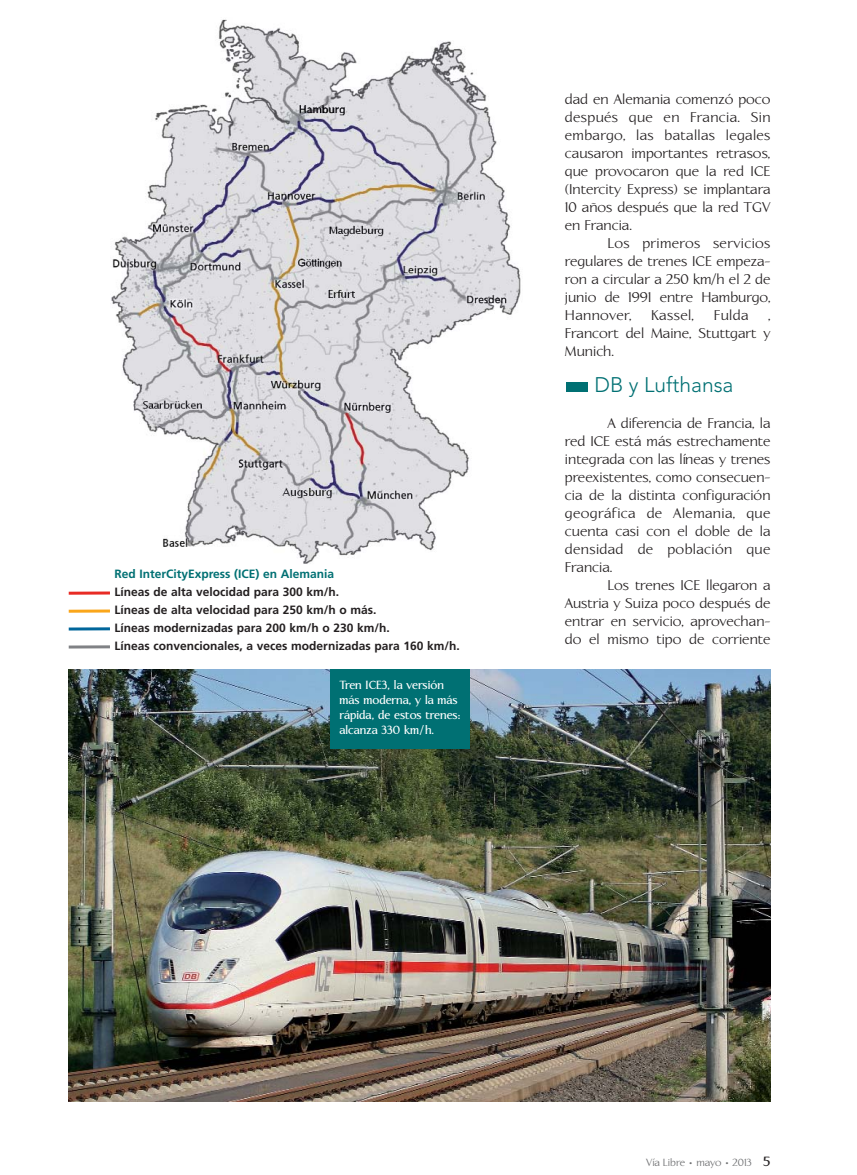
<style>
.page{position:relative;width:857px;height:1175px;background:#fff}
.page>*{position:absolute;margin:0;border:0;box-sizing:border-box;transform-origin:0 0}
.t1{font:300 21px "Avenir LT";color:#007073}
.t2{font:14.25px/18px "Linotype Aperto";color:#231f20;text-align:justify}
.t3{font:14.25px "Linotype Aperto";letter-spacing:.025em;color:#231f20}
.t4{font:700 12px/18.1px "Frutiger LT";color:#231f20}
.t5{font:700 12px/15px "Linotype Aperto";color:#fff;scale:.9 1}
.t6{font:10.5px "Linotype Aperto";color:#6d6e70}
.s1{color:#007073}
.s2{font-weight:700;font-size:13.5px;color:#231f20}
</style>
<div class="page">
<div style="left:566px;top:382px;width:21px;height:10px;background:#007073"></div>
<img style="left:111px;top:19px;width:410px;height:545px">
<img style="left:69px;top:669px;width:701px;height:432px">
<hr style="left:69px;top:591px;width:41px;height:3px;background:#e82b25">
<hr style="left:69px;top:609px;width:41px;height:3px;background:#faa61a">
<hr style="left:69px;top:627px;width:41px;height:3px;background:#00669b">
<hr style="left:69px;top:645px;width:41px;height:3px;background:#808285">
<div style="left:330px;top:669px;width:140px;height:79px;background:#007073"></div>
<p class="t4" style="left:114px;top:565px;width:347px"><span class="s1">Red InterCityExpress (ICE) en Alemania<br></span>Líneas de alta velocidad para 300 km/h.<br>Líneas de alta velocidad para 250 km/h o más.<br>Líneas modernizadas para 200 km/h o 230 km/h.<br>Líneas convencionales, a veces modernizadas para 160 km/h.</p>
<p class="t5" style="left:339px;top:678px;width:136px">Tren ICE3, la versión más moderna, y la más rápida, de estos trenes: alcanza 330 km/h.</p>
<p class="t2" style="left:565px;top:91px;width:207px">dad en Alemania comenzó poco</p>
<p class="t3" style="left:565px;top:111px;width:207px">después que en Francia. Sin</p>
<p class="t3" style="left:565px;top:129px;width:207px">embargo, las batallas legales</p>
<p class="t2" style="left:565px;top:145px;width:207px">causaron importantes retrasos,</p>
<p class="t2" style="left:565px;top:163px;width:207px">que provocaron que la red ICE</p>
<p class="t2" style="left:565px;top:181px;width:207px">(Intercity Express) se implantara</p>
<p class="t2" style="left:565px;top:199px;width:207px">10 años después que la red TGV</p>
<p class="t2" style="left:565px;top:217px;width:69px">en Francia.</p>
<p class="t3" style="left:607px;top:237px;width:165px">Los primeros servicios</p>
<p class="t2" style="left:565px;top:253px;width:207px">regulares de trenes ICE empeza-</p>
<p class="t2" style="left:565px;top:271px;width:207px">ron a circular a 250 km/h el 2 de</p>
<p class="t2" style="left:565px;top:289px;width:207px">junio de 1991 entre Hamburgo,</p>
<p class="t3" style="left:565px;top:309px;width:68px">Hannover,</p>
<p class="t2" style="left:651px;top:307px;width:45px">Kassel,</p>
<p class="t2" style="left:713px;top:307px;width:36px">Fulda</p>
<p class="t2" style="left:565px;top:307px;width:207px;text-indent:203px">, Francort del Maine, Stuttgart y Munich.</p>
<p class="t1" style="left:594px;top:376px;width:140px">DB y Lufthansa</p>
<p class="t2" style="left:607px;top:415px;width:165px">A diferencia de Francia, la</p>
<p class="t2" style="left:565px;top:433px;width:207px">red ICE está más estrechamente</p>
<p class="t2" style="left:565px;top:451px;width:207px">integrada con las líneas y trenes</p>
<p class="t2" style="left:565px;top:469px;width:207px">preexistentes, como consecuen-</p>
<p class="t2" style="left:565px;top:487px;width:207px">cia de la distinta configuración</p>
<p class="t3" style="left:565px;top:507px;width:207px">geográfica de Alemania, que</p>
<p class="t2" style="left:565px;top:523px;width:207px">cuenta casi con el doble de la</p>
<p class="t3" style="left:565px;top:543px;width:207px">densidad de población que</p>
<p class="t2" style="left:565px;top:559px;width:49px">Francia.</p>
<p class="t2" style="left:607px;top:577px;width:164px">Los trenes ICE llegaron a</p>
<p class="t2" style="left:565px;top:595px;width:207px">Austria y Suiza poco después de</p>
<p class="t2" style="left:565px;top:613px;width:207px">entrar en servicio, aprovechan-</p>
<p class="t2" style="left:565px;top:631px;width:207px">do el mismo tipo de corriente</p>
<p class="t6" style="left:646px;top:1157px;width:126px">Vía Libre • mayo • 2013 <span class="s2">5</span></p>
</div>
